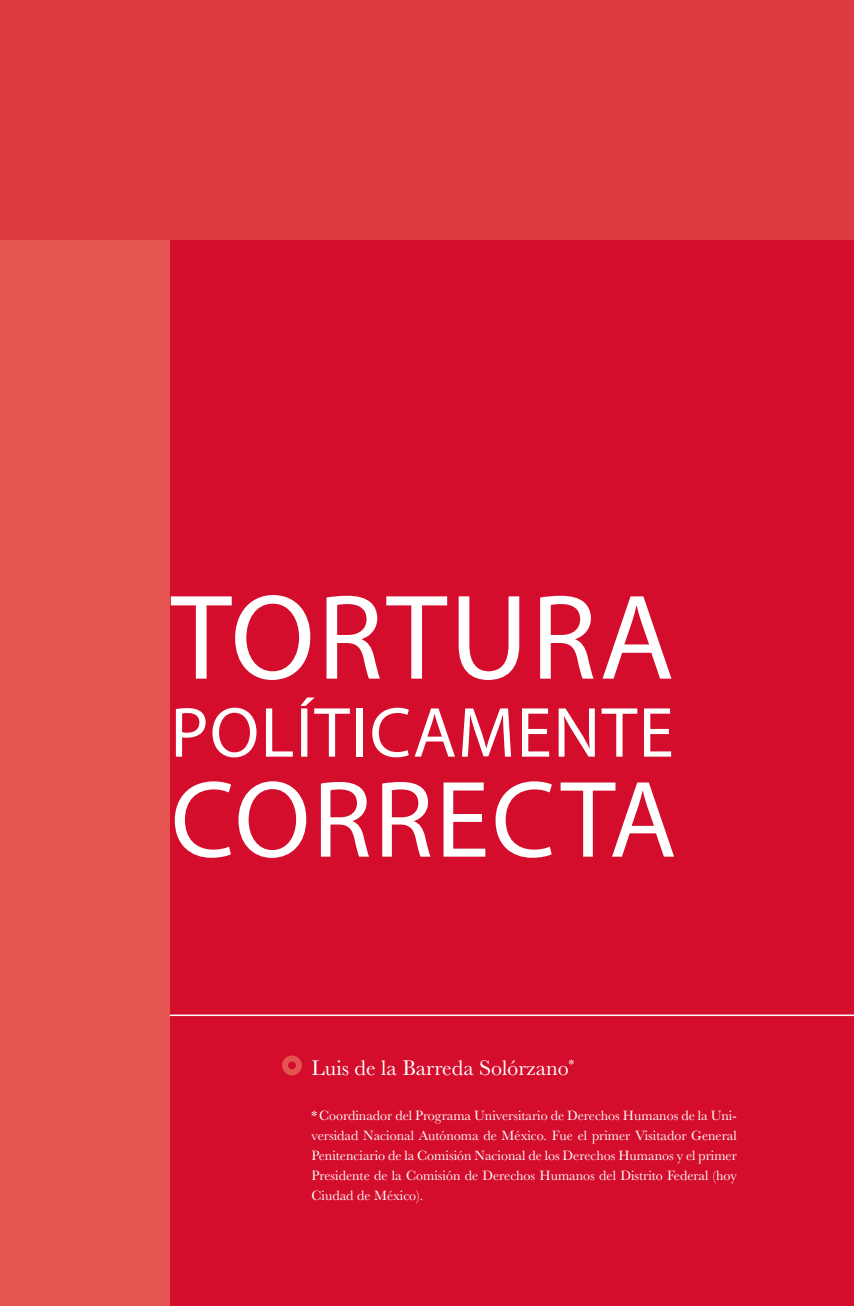
<style>
.page{position:relative;width:854px;height:1306px;background:#d30d2b}
.page>*{position:absolute;margin:0;border:0;box-sizing:border-box;transform-origin:0 0}
.Titulo_Capitulo_OK{font:122px "Myriad Pro";letter-spacing:.02em;color:#fff}
.Titulo_Capitulo_OK-2{font:110px "Myriad Pro";letter-spacing:.02em;color:#fff}
.Titulo_Capitulo_OK-3{font:71.4px "Myriad Pro";letter-spacing:.02em;color:#fff}
.AUTOR_OK{font:22px "Baskerville";color:#fff}
.TXT_Footnotes_OK{font:14px/20px "Baskerville";color:#fff;text-align:justify}
</style>
<div class="page">
<div style="left:0;top:0;width:854px;height:240px;background:#dc3a3e"></div>
<div style="left:0;top:240px;width:170px;height:1066px;background:#e45551"></div>
<hr style="left:170px;top:1014px;width:684px;height:2px;background:#fff">
<div style="left:282px;top:1055px;width:20px;height:20px;background:#e45551;border-radius:50%"></div>
<div style="left:288px;top:1061px;width:8px;height:8px;background:#d30d2b;border-radius:50%"></div>
<p class="Titulo_Capitulo_OK" style="left:171px;top:571px;width:505px">TORTURA</p>
<p class="Titulo_Capitulo_OK-3" style="left:170px;top:694px;width:505px">POLÍTICAMENTE</p>
<p class="Titulo_Capitulo_OK-2" style="left:171px;top:760px;width:507px">CORRECTA</p>
<p class="AUTOR_OK" style="left:312px;top:1054px;width:264px">Luis de la Barreda Solórzano<sup>*</sup></p>
<p class="TXT_Footnotes_OK" style="left:312px;top:1105px;width:427px">*Coordinador del Programa Universitario de Derechos Humanos de la Uni&shy;versidad Nacional Autónoma de México. Fue el primer Visitador General Penitenciario de la Comisión Nacional de los Derechos Humanos y el primer Presidente de la Comisión de Derechos Humanos del Distrito Federal (hoy Ciudad de México).</p>
</div>
